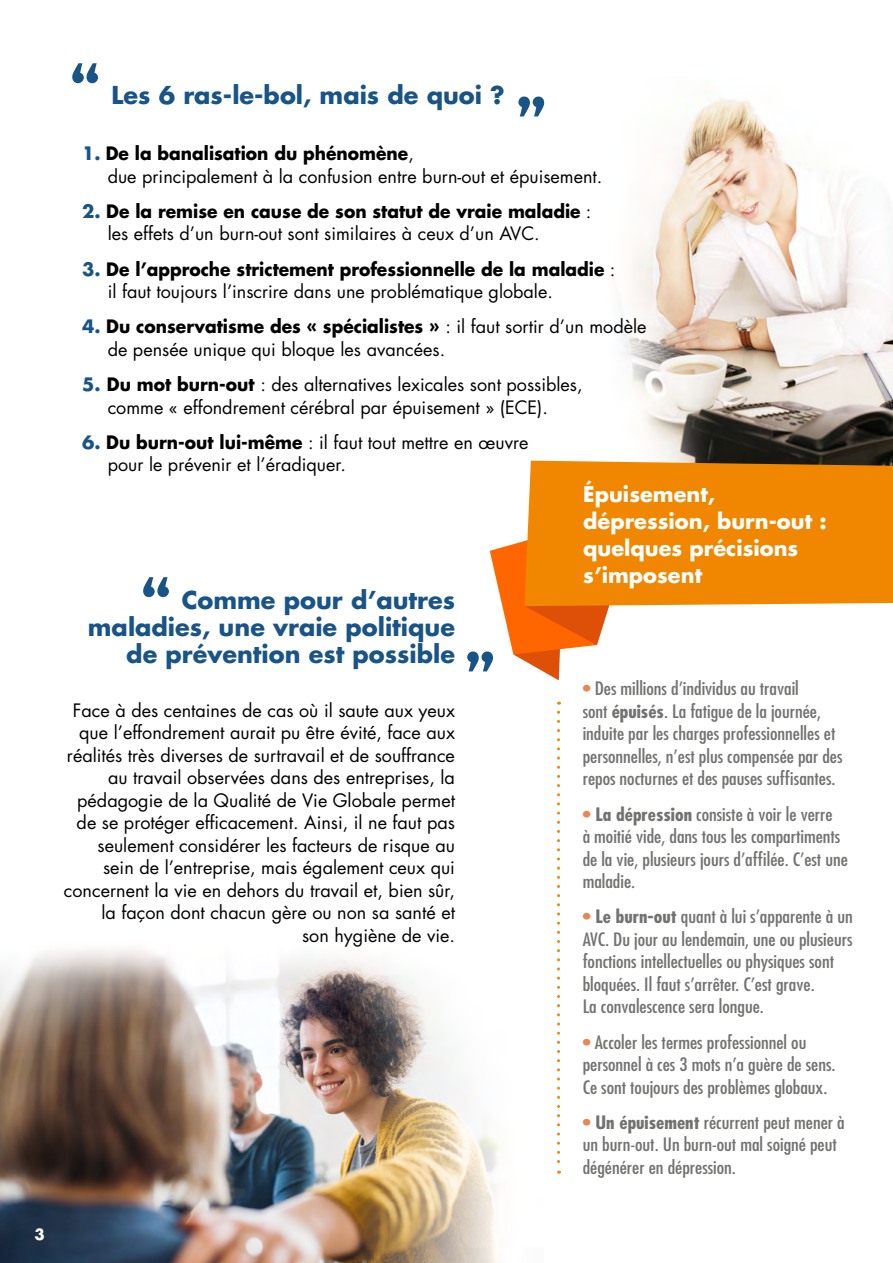
<style>
.page{position:relative;width:893px;height:1263px;background:#fff}
.page>*{position:absolute;margin:0;border:0;box-sizing:border-box;transform-origin:0 0}
.t1{font:700 72px "Adi HAUS";color:#195488}
.t2{font:700 24px/27px "Futura Std";color:#195488;text-align:right}
.t3{font:700 21px/27px "Futura Std";color:#fff}
.t4{font:18px/22.5px "Futura Std";color:#000}
.t5{font:condensed 18px/22.5px "Futura Std";color:#727271;scale:1.1 1}
.t6{font:700 18px "Futura Std";color:#000;scale:.95 1}
.t7{font:700 15px "Futura Std";color:#fff}
.s1{color:#195488}
.s2{font-weight:400}
.s3{font-weight:700;color:#195488}
.s4{font-weight:700}
.s5{color:#e88654}
</style>
<div class="page">
<img style="left:0;top:949px;width:500px;height:314px">
<img style="left:551px;top:98px;width:342px;height:363px">
<svg style="left:490px;top:541px;width:119px;height:139px"></svg>
<div style="left:525px;top:461px;width:368px;height:145px;background:#f18700"></div>
<svg style="left:557px;top:712px;width:3px;height:462px"></svg>
<p class="t7" style="left:34px;top:1224px;width:12px">3</p>
<h1 class="t1" style="left:71px;top:43px;width:32px">“</h1>
<h2 class="t2" style="left:112px;top:81px;width:394px">Les 6 ras-le-bol, mais de quoi ?</h2>
<p class="t6" style="left:82px;top:141px;width:351px"><span class="s1">1.</span> De la banalisation du phénomène<span class="s2">,</span></p>
<h1 class="t1" style="left:516px;top:77px;width:32px">”</h1>
<p class="t4" style="left:108px;top:165px;width:496px">due principalement à la confusion entre burn-out et épuisement.</p>
<p class="t4" style="left:108px;top:200px;width:485px;text-indent:-26px"><span class="s3">2.</span> <span class="s4">De la remise en cause de son statut de vraie maladie</span> : les effets d’un burn-out sont similaires à ceux d’un AVC.</p>
<p class="t4" style="left:108px;top:258px;width:509px;text-indent:-26px"><span class="s3">3.</span> <span class="s4">De l’approche strictement professionnelle de la maladie</span> : il faut toujours l’inscrire dans une problématique globale.</p>
<p class="t4" style="left:108px;top:316px;width:540px;text-indent:-25px"><span class="s3">4.</span> <span class="s4">Du conservatisme des « spécialistes »</span> : il faut sortir d’un modèle de pensée unique qui bloque les avancées.</p>
<p class="t4" style="left:82px;top:373px;width:502px;text-align:center"><span class="s3">5.</span> <span class="s4">Du mot burn-out</span> : des alternatives lexicales sont possibles, comme « effondrement cérébral par épuisement » (ECE).</p>
<p class="t4" style="left:108px;top:431px;width:422px;text-indent:-26px"><span class="s3">6.</span> <span class="s4">Du burn-out lui-même</span> : il faut tout mettre en œuvre pour le prévenir et l’éradiquer.</p>
<h1 class="t1" style="left:141px;top:557px;width:32px">“</h1>
<h2 class="t2" style="left:88px;top:586px;width:369px">Comme pour d’autres maladies, une vraie politique de prévention est possible</h2>
<p class="t4" style="left:73px;top:699px;width:383px">Face à des centaines de cas où il saute aux yeux</p>
<p class="t4" style="left:64px;top:721px;width:393px;text-align:right">que l’effondrement aurait pu être évité, face aux réalités très diverses de surtravail et de souffrance au travail observées dans des entreprises, la pédagogie de la Qualité de Vie Globale permet de se protéger efficacement. Ainsi, il ne faut pas seulement considérer les facteurs de risque au sein de l’entreprise, mais également ceux qui concernent la vie en dehors du travail et, bien sûr, la façon dont chacun gère ou non sa santé et<br>son hygiène de vie.</p>
<h1 class="t1" style="left:465px;top:632px;width:32px">”</h1>
<p class="t3" style="left:583px;top:480px;width:245px">Épuisement, dépression, burn-out : quelques précisions s’imposent</p>
<p class="t5" style="left:583px;top:677px;width:238px"><span class="s5">•</span> Des millions d’individus au travail<br>sont <span class="s4">épuisés</span>. La fatigue de la journée, induite par les charges professionnelles et personnelles, n’est plus compensée par des repos nocturnes et des pauses suffisantes.</p>
<p class="t5" style="left:583px;top:802px;width:243px"><span class="s5">•</span> <span class="s4">La dépression</span> consiste à voir le verre<br>à moitié vide, dans tous les compartiments de la vie, plusieurs jours d’affilée. C’est une maladie.</p>
<p class="t5" style="left:583px;top:905px;width:247px"><span class="s5">•</span> <span class="s4">Le burn-out</span> quant à lui s’apparente à un AVC. Du jour au lendemain, une ou plusieurs fonctions intellectuelles ou physiques sont bloquées. Il faut s’arrêter. C’est grave.<br>La convalescence sera longue.</p>
<p class="t5" style="left:583px;top:1030px;width:231px"><span class="s5">•</span> Accoler les termes professionnel ou personnel à ces 3 mots n’a guère de sens.<br>Ce sont toujours des problèmes globaux.</p>
<p class="t5" style="left:583px;top:1111px;width:240px"><span class="s5">•</span> <span class="s4">Un épuisement</span> récurrent peut mener à un burn-out. Un burn-out mal soigné peut dégénérer en dépression.</p>
</div>
